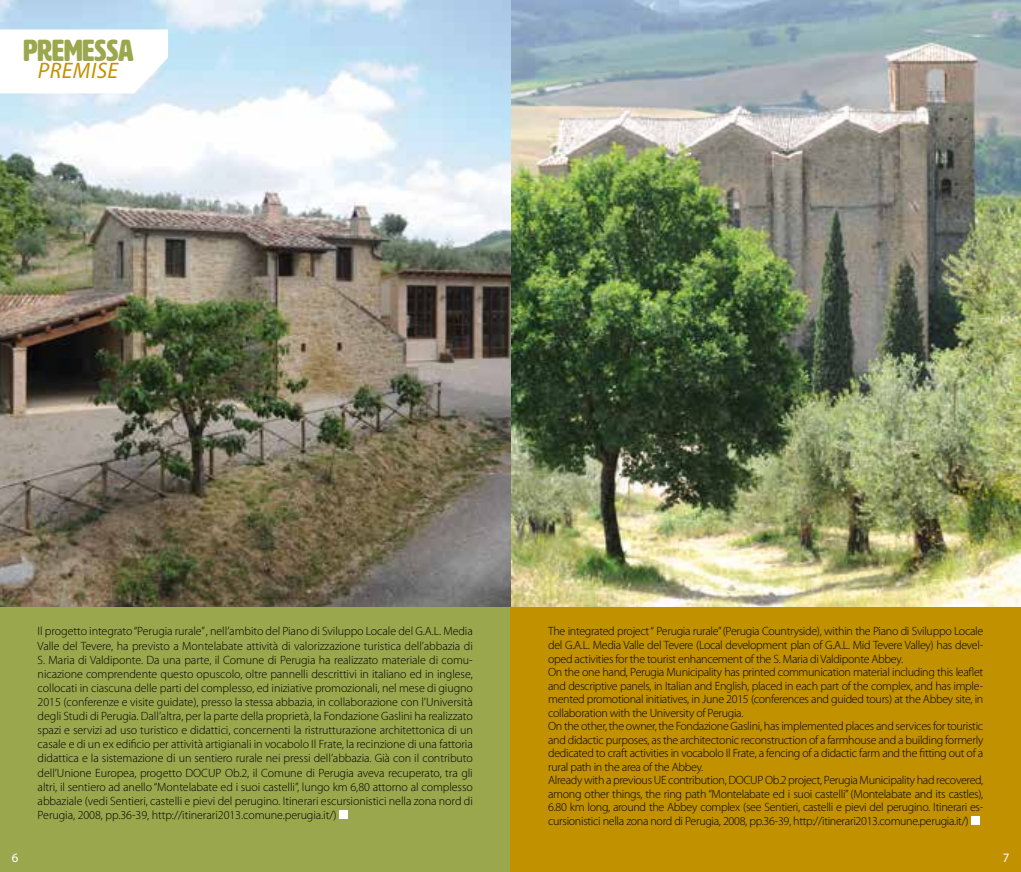
<style>
.page{position:relative;width:1021px;height:872px;background:#fff}
.page>*{position:absolute;margin:0;border:0;box-sizing:border-box;transform-origin:0 0}
.t1{font:30px "HWT Artz";color:#9aa74d}
.t2{font:italic 22.5px "Myriad Pro";letter-spacing:.02em;color:#c19100}
.t3{font:18px "Myriad Arabic";color:#fff}
.t4{font:300 12px/13.5px "Myriad Pro";letter-spacing:-.025em;color:#000;text-align:justify}
</style>
<div class="page">
<img style="left:0;top:0;width:510px;height:607px">
<img style="left:511px;top:0;width:509px;height:607px">
<svg style="left:0;top:29px;width:168px;height:64px"></svg>
<div style="left:0;top:607px;width:510px;height:265px;background:#9aa74d"></div>
<div style="left:510px;top:607px;width:510px;height:265px;background:#c19100"></div>
<div style="left:339px;top:810px;width:9px;height:9px;background:#fff"></div>
<svg style="left:971px;top:816px;width:9px;height:9px"></svg>
<h1 class="t1" style="left:23px;top:35px;width:112px">PREMESSA</h1>
<h2 class="t2" style="left:38px;top:57px;width:82px">PREMISE</h2>
<p class="t4" style="left:38px;top:624px;width:437px;line-height:14.1px">Il progetto integrato “Perugia rurale” , nell’ambito del Piano di Sviluppo Locale del G.A.L. Media Valle del Tevere, ha previsto a Montelabate attività di valorizzazione turistica dell’abbazia di S. Maria di Valdiponte. Da una parte, il Comune di Perugia ha realizzato materiale di comu&shy;nicazione comprendente questo opuscolo, oltre pannelli descrittivi in italiano ed in inglese, collocati in ciascuna delle parti del complesso, ed iniziative promozionali, nel mese di giugno 2015 (conferenze e visite guidate), presso la stessa abbazia, in collaborazione con l’Università degli Studi di Perugia. Dall’altra, per la parte della proprietà, la Fondazione Gaslini ha realizzato spazi e servizi ad uso turistico e didattici, concernenti la ristrutturazione architettonica di un casale e di un ex edificio per attività artigianali in vocabolo Il Frate, la recinzione di una fattoria didattica e la sistemazione di un sentiero rurale nei pressi dell’abbazia. Già con il contributo dell’Unione Europea, progetto DOCUP Ob.2, il Comune di Perugia aveva recuperato, tra gli altri, il sentiero ad anello “Montelabate ed i suoi castelli”, lungo km 6,80 attorno al complesso abbaziale (vedi Sentieri, castelli e pievi del perugino. Itinerari escursionistici nella zona nord di Perugia, 2008, pp.36-39, http://itinerari2013.comune.perugia.it/)</p>
<p class="t4" style="left:548px;top:624px;width:437px;text-align:left">The integrated project “ Perugia rurale” (Perugia Countryside), within the Piano di Sviluppo Locale del G.A.L. Media Valle del Tevere (Local development plan of G.A.L. Mid Tevere Valley) has devel&shy;oped activities for the tourist enhancement of the S. Maria di Valdiponte Abbey.<br>On the one hand, Perugia Municipality has printed communication material including this leaflet and descriptive panels, in Italian and English, placed in each part of the complex, and has imple&shy;mented promotional initiatives, in June 2015 (conferences and guided tours) at the Abbey site, in collaboration with the University of Perugia.<br>On the other, the owner, the Fondazione Gaslini, has implemented places and services for touristic and didactic purposes, as the architectonic reconstruction of a farmhouse and a building formerly dedicated to craft activities in vocabolo Il Frate, a fencing of a didactic farm and the fitting out of a rural path in the area of the Abbey.<br>Already with a previous UE contribution, DOCUP Ob.2 project, Perugia Municipality had recovered, among other things, the ring path “Montelabate ed i suoi castelli” (Montelabate and its castles), 6.80 km long, around the Abbey complex (see Sentieri, castelli e pievi del perugino. Itinerari es&shy;cursionistici nella zona nord di Perugia, 2008, pp.36-39, http://itinerari2013.comune.perugia.it/)</p>
<h3 class="t3" style="left:12px;top:845px;width:8px">6</h3>
<h3 class="t3" style="left:1002px;top:845px;width:8px">7</h3>
</div>
